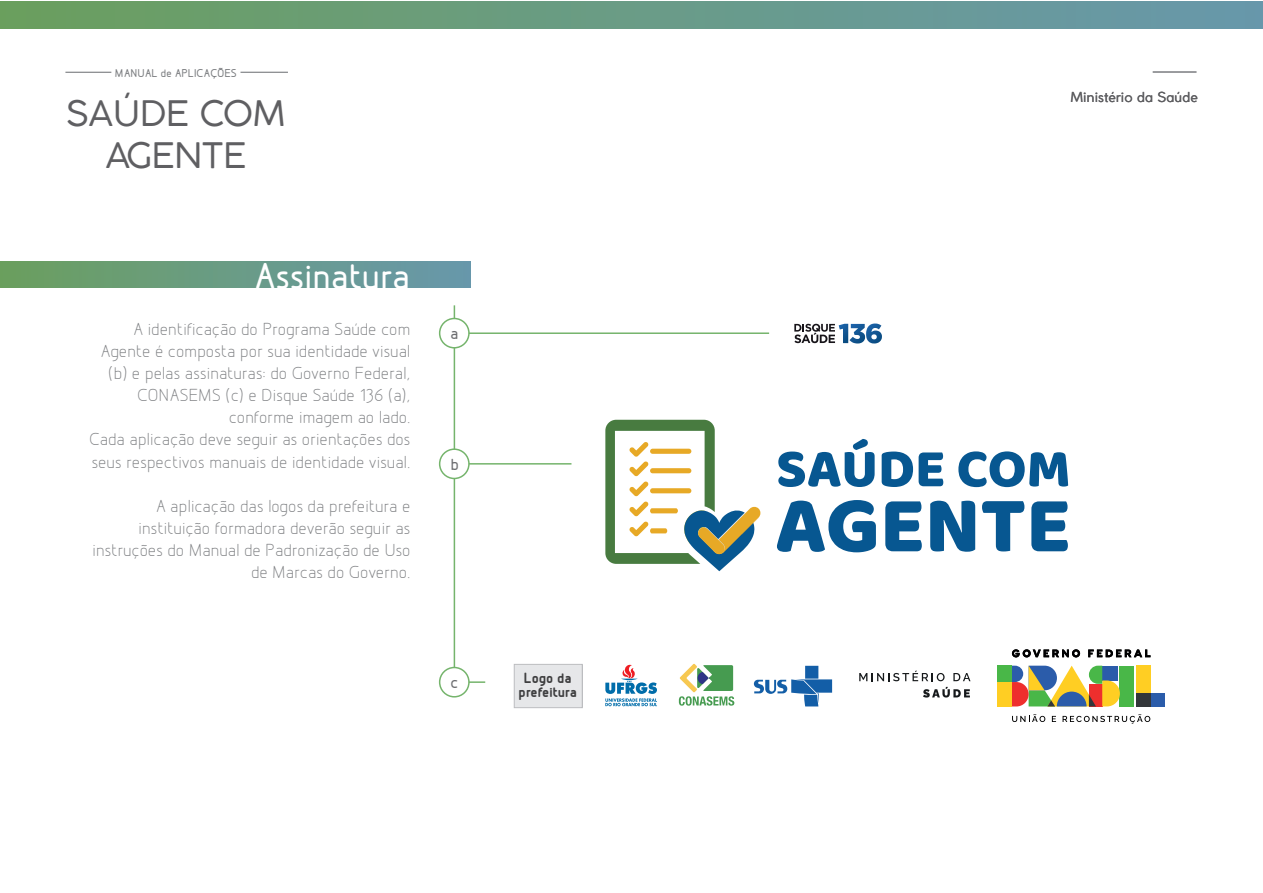
<style>
.page{position:relative;width:1263px;height:893px;background:#fff}
.page>*{position:absolute;margin:0;border:0;box-sizing:border-box;transform-origin:0 0}
.t1{font:500 39.6px "Designio";color:#fff}
.t2{font:35.1px/42.2px "Coco Gothic";color:#5f5f62;text-align:center}
.t3{font:18.45px/22px "Designio";color:#7a7c7f;text-align:right}
.t4{font:500 18px "Designio";color:#6c6d70}
.t5{font:700 15.75px/14.5px "Designio";color:#3e3e3f;text-align:center}
.t6{font:13.8px "Coco Gothic";color:#5f5f62}
.t7{font:500 12.15px "Designio";color:#7a7c7f}
</style>
<div class="page">
<div style="left:1px;top:262px;width:469px;height:26px;background:linear-gradient(to right,#6b9f5f,#6898ac)"></div>
<hr style="left:1153px;top:72px;width:43px;height:1px;background:#7a7c7f">
<div style="left:1px;top:2px;width:1262px;height:27px;background:linear-gradient(to right,#6b9f5f,#6898ac)"></div>
<hr style="left:65px;top:72px;width:46px;height:1px;background:#7a7c7f">
<hr style="left:240px;top:72px;width:48px;height:1px;background:#7a7c7f">
<hr style="left:454px;top:305px;width:1px;height:377px;background:#75b46c">
<hr style="left:454px;top:463px;width:117px;height:2px;background:#75b46c">
<hr style="left:454px;top:332px;width:315px;height:2px;background:#75b46c">
<hr style="left:454px;top:681px;width:31px;height:2px;background:#75b46c">
<svg style="left:794px;top:323px;width:88px;height:20px"></svg>
<div style="left:440px;top:318px;width:29px;height:30px;background:#fff;border-radius:50%"></div>
<div style="left:439px;top:318px;width:31px;height:31px;border:2px solid #75b46c;border-radius:50%"></div>
<div style="left:440px;top:449px;width:29px;height:29px;background:#fff;border-radius:50%"></div>
<div style="left:439px;top:448px;width:31px;height:31px;border:2px solid #75b46c;border-radius:50%"></div>
<div style="left:440px;top:667px;width:29px;height:30px;background:#fff;border-radius:50%"></div>
<div style="left:439px;top:667px;width:31px;height:30px;border:2px solid #75b46c;border-radius:50%"></div>
<svg style="left:778px;top:439px;width:97px;height:48px"></svg>
<svg style="left:882px;top:452px;width:31px;height:35px"></svg>
<svg style="left:919px;top:452px;width:24px;height:34px"></svg>
<svg style="left:958px;top:451px;width:110px;height:36px"></svg>
<svg style="left:777px;top:500px;width:99px;height:52px"></svg>
<svg style="left:885px;top:501px;width:37px;height:50px"></svg>
<svg style="left:930px;top:501px;width:45px;height:51px"></svg>
<svg style="left:982px;top:501px;width:42px;height:50px"></svg>
<svg style="left:1031px;top:501px;width:37px;height:50px"></svg>
<svg style="left:605px;top:420px;width:156px;height:151px"></svg>
<div style="left:514px;top:664px;width:68px;height:44px;background:#e6e7e9;border:1px solid #bcbdc0"></div>
<hr style="left:582px;top:665px;width:1px;height:42px;background:#bcbdc0">
<svg style="left:679px;top:664px;width:55px;height:42px"></svg>
<svg style="left:605px;top:664px;width:52px;height:42px"></svg>
<svg style="left:1012px;top:714px;width:33px;height:8px"></svg>
<svg style="left:1052px;top:716px;width:4px;height:6px"></svg>
<svg style="left:1062px;top:714px;width:88px;height:10px"></svg>
<div style="left:1136px;top:666px;width:14px;height:27px;background:#ffce23"></div>
<div style="left:1150px;top:693px;width:14px;height:13px;background:#2b5caa"></div>
<div style="left:1136px;top:693px;width:14px;height:13px;background:#33373a"></div>
<div style="left:1120px;top:666px;width:14px;height:40px;background:#49b748"></div>
<svg style="left:998px;top:666px;width:122px;height:40px;background:#aba26f"></svg>
<svg style="left:1012px;top:649px;width:68px;height:8px"></svg>
<svg style="left:1088px;top:649px;width:62px;height:8px"></svg>
<svg style="left:754px;top:666px;width:78px;height:40px"></svg>
<svg style="left:859px;top:671px;width:85px;height:10px"></svg>
<svg style="left:953px;top:673px;width:17px;height:8px"></svg>
<svg style="left:923px;top:687px;width:47px;height:11px"></svg>
<p class="t7" style="left:115px;top:66px;width:124px">MANUAL de APLICAÇÕES</p>
<h2 class="t2" style="left:66px;top:91px;width:221px">SAÚDE COM<br>AGENTE</h2>
<h1 class="t1" style="left:253px;top:256px;width:158px">Assinatura</h1>
<p class="t3" style="left:89px;top:318px;width:323px">A identificação do Programa Saúde com Agente é composta por sua identidade visual (b) e pelas assinaturas: do Governo Federal, CONASEMS (c) e Disque Saúde 136 (a), conforme imagem ao lado.<br>Cada aplicação deve seguir as orientações dos seus respectivos manuais de identidade visual.</p>
<p class="t3" style="left:92px;top:495px;width:320px">A aplicação das logos da prefeitura e instituição formadora deverão seguir as instruções do Manual de Padronização de Uso de Marcas do Governo.</p>
<p class="t4" style="left:450px;top:324px;width:10px">a</p>
<p class="t4" style="left:450px;top:455px;width:10px">b</p>
<p class="t4" style="left:450px;top:673px;width:9px">c</p>
<p class="t5" style="left:518px;top:670px;width:60px">Logo da prefeitura</p>
<p class="t6" style="left:1070px;top:87px;width:129px">Ministério da Saúde</p>
</div>
